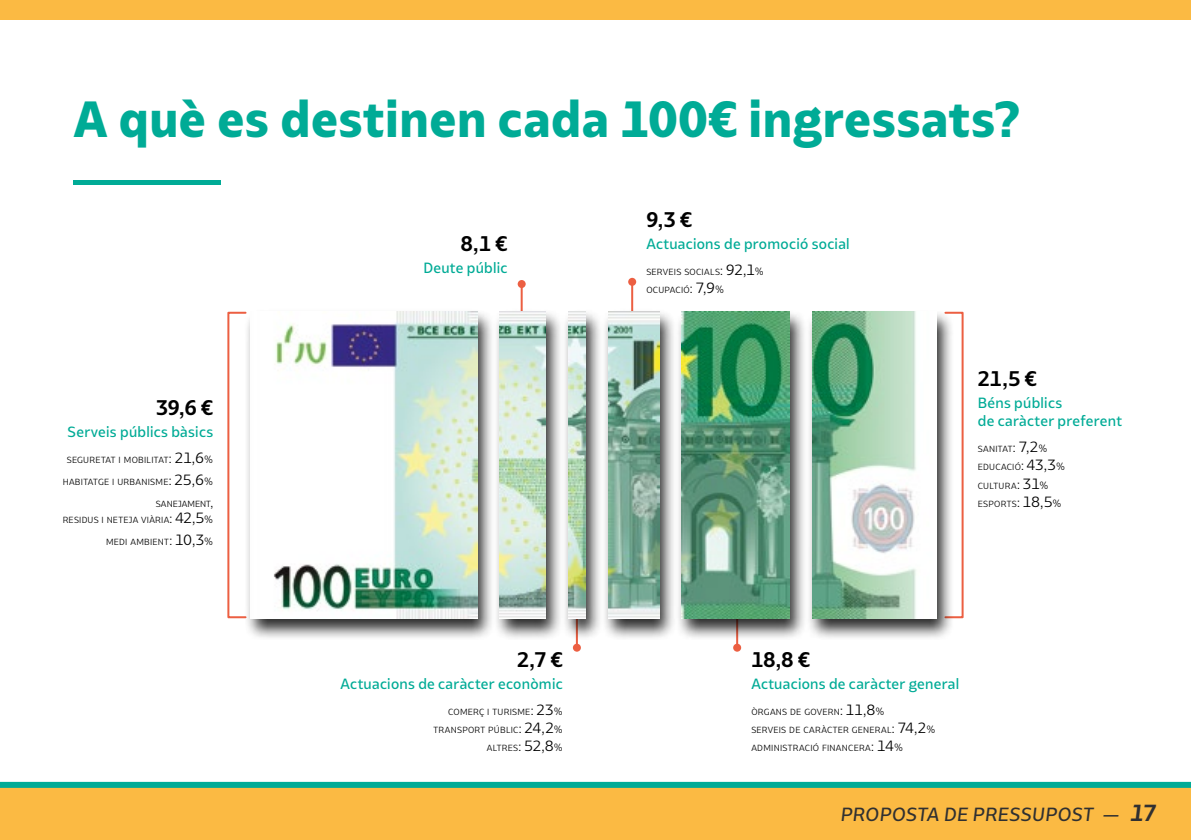
<style>
.page{position:relative;width:1191px;height:840px;background:#fff}
.page>*{position:absolute;margin:0;border:0;box-sizing:border-box;transform-origin:0 0}
.t1{font:800 48px "Bw Glenn Sans";letter-spacing:.01em;color:#00ab96}
.t2{font:700 20px "Bw Glenn Sans";color:#000}
.t3{font:italic 500 18px "Bw Glenn Sans";letter-spacing:.025em;color:#303031}
.t4{font:500 14px/18px "Bw Glenn Sans";letter-spacing:.02em;color:#00ab96}
.t5{font:8.4px/18px "Bw Glenn Sans";letter-spacing:.03em;color:#000}
.s1{font-size:12px}
.s2{font-size:14px}
.s3{font-size:10px}
.s4{font-weight:700;font-size:22px}
</style>
<div class="page">
<hr style="left:520px;top:284px;width:2px;height:40px;background:#ec5f42">
<div style="left:517px;top:280px;width:8px;height:8px;background:#ec5f42;border-radius:50%"></div>
<hr style="left:631px;top:282px;width:2px;height:40px;background:#ec5f42">
<div style="left:628px;top:278px;width:8px;height:8px;background:#ec5f42;border-radius:50%"></div>
<hr style="left:736px;top:609px;width:2px;height:38px;background:#ec5f42">
<div style="left:733px;top:643px;width:8px;height:8px;background:#ec5f42;border-radius:50%"></div>
<hr style="left:576px;top:611px;width:2px;height:36px;background:#ec5f42">
<div style="left:573px;top:643px;width:8px;height:8px;background:#ec5f42;border-radius:50%"></div>
<div style="left:227px;top:311px;width:19px;height:307px;border:2px solid #ec5f42"></div>
<div style="left:944px;top:311px;width:19px;height:307px;border:2px solid #ec5f42"></div>
<hr style="left:74px;top:181px;width:147px;height:4px;background:#00ab96">
<div style="left:244px;top:308px;width:710px;height:331px;background:#000;opacity:.83"></div>
<img style="left:251px;top:311px;width:226px;height:307px">
<img style="left:500px;top:311px;width:45px;height:307px">
<img style="left:568px;top:311px;width:17px;height:307px">
<img style="left:608px;top:311px;width:51px;height:307px">
<img style="left:682px;top:311px;width:107px;height:307px">
<img style="left:812px;top:311px;width:124px;height:307px">
<div style="left:0;top:787px;width:1191px;height:52px;background:#fbba43"></div>
<div style="left:0;top:781px;width:1191px;height:6px;background:#00ab96"></div>
<div style="left:0;top:0;width:1191px;height:20px;background:#fbba43"></div>
<h1 class="t1" style="left:74px;top:89px;width:948px">A què es destinen cada 100€ ingressats?</h1>
<h2 class="t2" style="left:156px;top:394px;width:59px">39,6 €</h2>
<h3 class="t4" style="left:68px;top:422px;width:147px">Serveis públics bàsics</h3>
<p class="t5" style="left:67px;top:450px;width:41px">SEGURETAT</p>
<p class="t5" style="left:119px;top:450px;width:96px">I MOBILITAT<span class="s1">:</span> <span class="s2">21,6</span><span class="s3">%</span></p>
<p class="t5" style="left:63px;top:472px;width:27px">HABITATG</p>
<p class="t5" style="left:104px;top:472px;width:110px">E I URBANISME<span class="s1">:</span> <span class="s2">25,6</span><span class="s3">%</span></p>
<p class="t5" style="left:63px;top:495px;width:152px;line-height:16px;text-align:right">SANEJAMENT<span class="s1">,<br></span>RESIDUS I NETEJA VIÀRIA<span class="s1">:</span> <span class="s2">42,5</span><span class="s3">%</span></p>
<p class="t5" style="left:106px;top:532px;width:109px">MEDI AMBIENT<span class="s1">:</span> <span class="s2">10,3</span><span class="s3">%</span></p>
<h2 class="t2" style="left:461px;top:231px;width:48px">8,1 €</h2>
<h3 class="t4" style="left:423px;top:259px;width:86px">Deute públic</h3>
<h2 class="t2" style="left:517px;top:647px;width:47px">2,7 €</h2>
<h3 class="t4" style="left:341px;top:674px;width:223px">Actuacions de caràcter econòmic</h3>
<p class="t5" style="left:448px;top:702px;width:116px">COMERÇ I TURISME<span class="s1">:</span> <span class="s2">23</span><span class="s3">%</span></p>
<p class="t5" style="left:433px;top:720px;width:7px">TRA</p>
<p class="t5" style="left:451px;top:720px;width:113px;text-align:right">NSPORT PÚBLIC<span class="s1">:</span> <span class="s2">24,2</span><span class="s3">%<br></span>ALTRES<span class="s1">:</span> <span class="s2">52,8</span><span class="s3">%</span></p>
<h2 class="t2" style="left:646px;top:207px;width:47px">9,3 €</h2>
<h3 class="t4" style="left:646px;top:234px;width:205px">Actuacions de promoció social</h3>
<p class="t5" style="left:646px;top:262px;width:119px">SERVEIS SOCIALS<span class="s1">:</span> <span class="s2">92,1</span><span class="s3">%<br></span>OCUPACIÓ<span class="s1">:</span> <span class="s2">7,9</span><span class="s3">%</span></p>
<h2 class="t2" style="left:977px;top:366px;width:60px">21,5 €</h2>
<h3 class="t4" style="left:977px;top:394px;width:146px">Béns públics<br>de caràcter preferent</h3>
<p class="t5" style="left:977px;top:440px;width:89px">SANITAT<span class="s1">:</span> <span class="s2">7,2</span><span class="s3">%<br></span>EDUCACIÓ<span class="s1">:</span> <span class="s2">43,3</span><span class="s3">%<br></span>CULTURA<span class="s1">:</span> <span class="s2">31</span><span class="s3">%<br></span>ESPORTS<span class="s1">:</span> <span class="s2">18,5</span><span class="s3">%</span></p>
<h2 class="t2" style="left:751px;top:647px;width:60px">18,8 €</h2>
<h3 class="t4" style="left:751px;top:674px;width:209px">Actuacions de caràcter general</h3>
<p class="t5" style="left:751px;top:702px;width:14px">ÒRGA</p>
<p class="t5" style="left:751px;top:702px;width:185px;text-indent:25px">NS DE GOVERN<span class="s1">:</span> <span class="s2">11,8</span><span class="s3">%<br></span>SERVEIS DE CARÀCTER GENERAL<span class="s1">:</span> <span class="s2">74,2</span><span class="s3">%<br></span>ADMINISTRA</p>
<p class="t5" style="left:805px;top:738px;width:100px">CIÓ FINANCERA<span class="s1">:</span> <span class="s2">14</span><span class="s3">%</span></p>
<h3 class="t3" style="left:841px;top:802px;width:316px">PROPOSTA DE PRESSUPOST — <span class="s4">17</span></h3>
</div>
